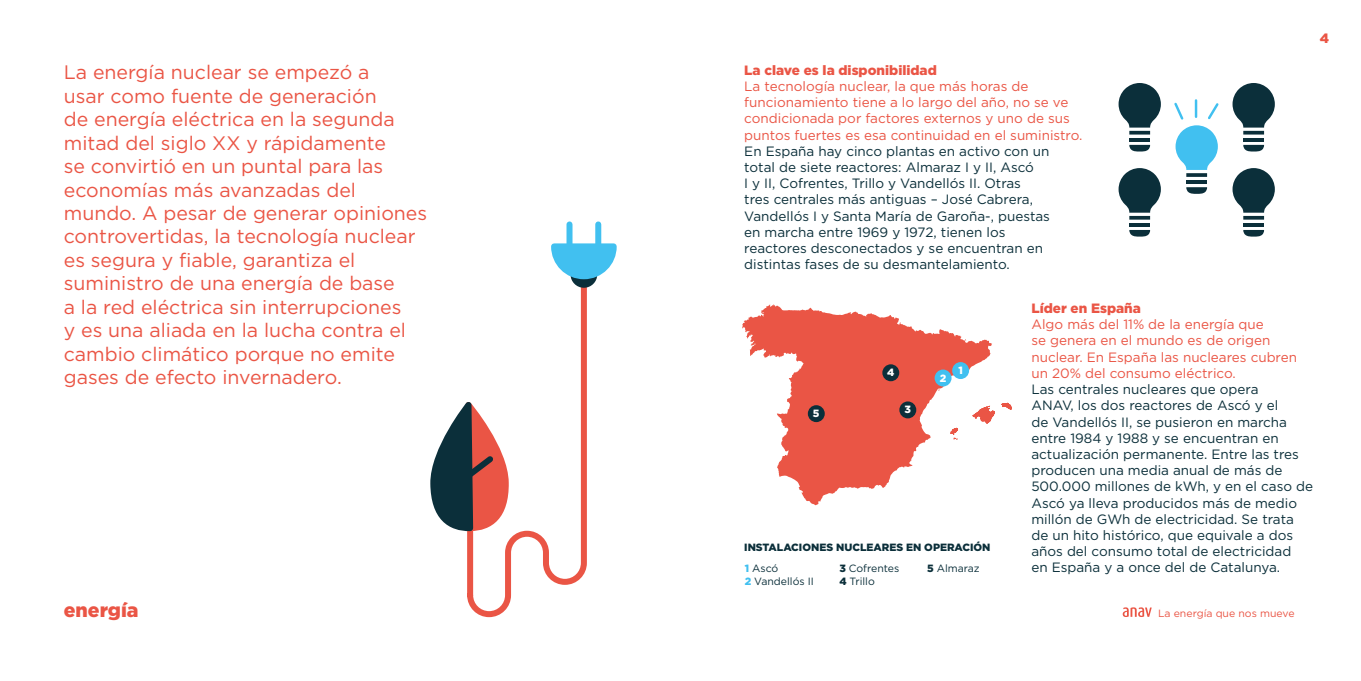
<style>
.page{position:relative;width:1361px;height:681px;background:#fff}
.page>*{position:absolute;margin:0;border:0;box-sizing:border-box;transform-origin:0 0}
.t1{font:19.5px/23.4px "Gotham";color:#ea5545}
.t2{font:900 19.5px "Gotham";color:#ea5545}
.t3{font:13.5px/16.2px "Gotham";color:#0b2f3a}
.t4{font:13.5px/16.2px "Gotham";color:#ea5545}
.t5{font:900 13.5px "Gotham";color:#ea5545}
.t6{font:10.5px/12.6px "Gotham";color:#0b2f3a}
.t7{font:900 10.5px "Gotham";color:#0b2f3a}
.t8{font:10.5px "Gotham";color:#ea5545}
.t9{font:900 10.5px "Gotham";color:#fff}
.s1{font-weight:900;color:#41c0f0}
.s2{font-weight:900}
</style>
<div class="page">
<svg style="left:1122px;top:607px;width:29px;height:9px"></svg>
<svg style="left:467px;top:290px;width:120px;height:328px"></svg>
<svg style="left:430px;top:290px;width:82px;height:244px"></svg>
<svg style="left:551px;top:240px;width:66px;height:50px"></svg>
<div style="left:566px;top:224px;width:6px;height:22px;background:#41c0f0"></div>
<div style="left:595px;top:224px;width:6px;height:22px;background:#41c0f0"></div>
<svg style="left:742px;top:304px;width:269px;height:201px"></svg>
<div style="left:952px;top:362px;width:17px;height:17px;background:#41c0f0;border-radius:50%"></div>
<div style="left:934px;top:369px;width:17px;height:17px;background:#41c0f0;border-radius:50%"></div>
<div style="left:899px;top:401px;width:17px;height:17px;background:#0b2f3a;border-radius:50%"></div>
<div style="left:882px;top:364px;width:17px;height:17px;background:#0b2f3a;border-radius:50%"></div>
<div style="left:808px;top:405px;width:17px;height:17px;background:#0b2f3a;border-radius:50%"></div>
<hr style="left:1186px;top:180px;width:21px;height:4px;background:#0b2f3a">
<svg style="left:1186px;top:187px;width:21px;height:7px"></svg>
<svg style="left:1174px;top:99px;width:45px;height:78px"></svg>
<hr style="left:1129px;top:138px;width:21px;height:3px;background:#0b2f3a">
<svg style="left:1129px;top:145px;width:21px;height:6px"></svg>
<svg style="left:1118px;top:83px;width:43px;height:51px"></svg>
<hr style="left:1243px;top:138px;width:21px;height:3px;background:#0b2f3a">
<svg style="left:1243px;top:145px;width:21px;height:6px"></svg>
<svg style="left:1232px;top:83px;width:43px;height:51px"></svg>
<hr style="left:1243px;top:223px;width:21px;height:3px;background:#0b2f3a">
<svg style="left:1243px;top:230px;width:21px;height:6px"></svg>
<svg style="left:1232px;top:168px;width:43px;height:51px"></svg>
<hr style="left:1129px;top:223px;width:21px;height:3px;background:#0b2f3a">
<svg style="left:1129px;top:230px;width:21px;height:6px"></svg>
<svg style="left:1118px;top:168px;width:43px;height:51px"></svg>
<p class="t1" style="left:64px;top:60px;width:365px">La energía nuclear se empezó a<br>usar como fuente de generación<br>de energía eléctrica en la segunda mitad del siglo XX y rápidamente<br>se convirtió en un puntal para las economías más avanzadas del mundo. A pesar de generar opiniones controvertidas, la tecnología nuclear es segura y fiable, garantiza el suministro de una energía de base<br>a la red eléctrica sin interrupciones<br>y es una aliada en la lucha contra el cambio climático porque no emite gases de efecto invernadero.</p>
<h1 class="t2" style="left:64px;top:596px;width:76px">energía</h1>
<p class="t5" style="left:1319px;top:29px;width:11px">4</p>
<p class="t5" style="left:744px;top:60px;width:194px">La clave es la disponibilidad</p>
<p class="t4" style="left:744px;top:78px;width:340px">La tecnología nuclear, la que más horas de funcionamiento tiene a lo largo del año, no se ve condicionada por factores externos y uno de sus puntos fuertes es esa continuidad en el suministro.</p>
<p class="t3" style="left:744px;top:142px;width:307px">En España hay cinco plantas en activo con un total de siete reactores: Almaraz I y II, Ascó<br>I y II, Cofrentes, Trillo y Vandellós II. Otras<br>tres centrales más antiguas – José Cabrera, Vandellós I y Santa María de Garoña-, puestas en marcha entre 1969 y 1972, tienen los reactores desconectados y se encuentran en distintas fases de su desmantelamiento.</p>
<p class="t5" style="left:1031px;top:299px;width:111px">Líder en España</p>
<p class="t4" style="left:1031px;top:316px;width:267px">Algo más del 11% de la energía que<br>se genera en el mundo es de origen nuclear. En España las nucleares cubren un 20% del consumo eléctrico.</p>
<p class="t3" style="left:1031px;top:381px;width:283px">Las centrales nucleares que opera<br>ANAV, los dos reactores de Ascó y el<br>de Vandellós II, se pusieron en marcha entre 1984 y 1988 y se encuentran en actualización permanente. Entre las tres producen una media anual de más de 500.000 millones de kWh, y en el caso de Ascó ya lleva producidos más de medio millón de GWh de electricidad. Se trata de un hito histórico, que equivale a dos años del consumo total de electricidad</p>
<p class="t6" style="left:745px;top:561px;width:35px"><span class="s1">1</span> Ascó</p>
<p class="t3" style="left:1031px;top:559px;width:250px">en España y a once del de Catalunya.</p>
<p class="t6" style="left:745px;top:574px;width:71px"><span class="s1">2</span> Vandellós II</p>
<p class="t9" style="left:958px;top:363px;width:6px">1</p>
<p class="t9" style="left:887px;top:365px;width:9px">4</p>
<p class="t9" style="left:940px;top:370px;width:8px">2</p>
<p class="t9" style="left:904px;top:402px;width:8px">3</p>
<p class="t9" style="left:813px;top:406px;width:8px">5</p>
<p class="t7" style="left:744px;top:539px;width:248px">INSTALACIONES NUCLEARES EN OPERACIÓN</p>
<p class="t6" style="left:839px;top:561px;width:61px"><span class="s2">3</span> Cofrentes<br><span class="s2">4</span> Trillo</p>
<p class="t6" style="left:927px;top:561px;width:54px"><span class="s2">5</span> Almaraz</p>
<p class="t8" style="left:1158px;top:606px;width:138px">La energía que nos mueve</p>
</div>
